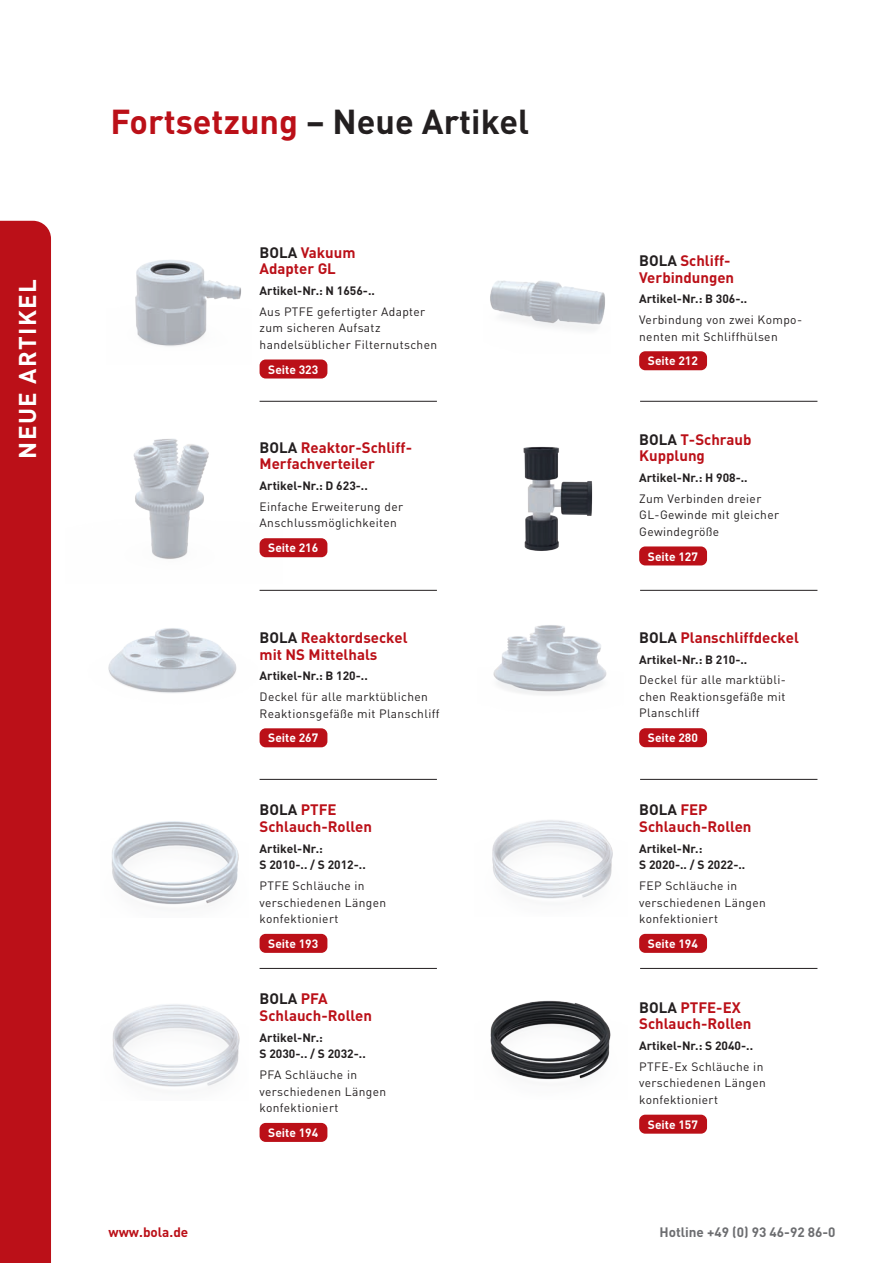
<style>
.page{position:relative;width:893px;height:1263px;background:#fff}
.page>*{position:absolute;margin:0;border:0;box-sizing:border-box;transform-origin:0 0}
.t1{font:700 34.2px "DIN Pro";color:#231f20}
.t2{font:700 24px "DIN Pro";letter-spacing:.06em;color:#fff}
.t3{font:700 15px/16.6px "DIN Pro";color:#bb1018}
.t4{font:700 13.5px "DIN Pro";color:#6c6d70}
.t5{font:700 13.5px "DIN Pro";color:#bb1018}
.t6{font:12px/16.5px "DIN Pro";letter-spacing:.03em;color:#231f20}
.t7{font:700 12px/16.5px "DIN Pro";color:#231f20}
.t8{font:700 12px "DIN Pro";color:#fff}
.s1{color:#bb1018}
.s2{color:#231f20}
</style>
<div class="page">
<div style="left:0;top:221px;width:51px;height:1042px;background:#bb1018"></div>
<div style="left:260px;top:359px;width:67px;height:19px;background:#bb1018;border-radius:6px"></div>
<div style="left:639px;top:351px;width:68px;height:19px;background:#bb1018;border-radius:6px"></div>
<div style="left:260px;top:538px;width:67px;height:19px;background:#bb1018;border-radius:6px"></div>
<div style="left:639px;top:546px;width:68px;height:19px;background:#bb1018;border-radius:6px"></div>
<div style="left:260px;top:728px;width:67px;height:19px;background:#bb1018;border-radius:6px"></div>
<div style="left:639px;top:728px;width:68px;height:19px;background:#bb1018;border-radius:6px"></div>
<div style="left:260px;top:934px;width:67px;height:19px;background:#bb1018;border-radius:6px"></div>
<div style="left:639px;top:934px;width:68px;height:19px;background:#bb1018;border-radius:6px"></div>
<div style="left:260px;top:1123px;width:67px;height:19px;background:#bb1018;border-radius:6px"></div>
<div style="left:639px;top:1115px;width:68px;height:19px;background:#bb1018;border-radius:6px"></div>
<img style="left:133px;top:439px;width:149px;height:120px">
<img style="left:108px;top:589px;width:157px;height:104px">
<img style="left:493px;top:625px;width:114px;height:70px">
<img style="left:490px;top:280px;width:115px;height:50px">
<img style="left:112px;top:821px;width:127px;height:84px">
<img style="left:492px;top:820px;width:121px;height:79px">
<img style="left:112px;top:1004px;width:128px;height:83px">
<img style="left:490px;top:1000px;width:121px;height:80px">
<img style="left:523px;top:446px;width:129px;height:120px">
<hr style="left:260px;top:401px;width:177px;height:1px;background:#231f20">
<hr style="left:640px;top:401px;width:177px;height:1px;background:#231f20">
<hr style="left:260px;top:590px;width:177px;height:1px;background:#231f20">
<hr style="left:640px;top:590px;width:177px;height:1px;background:#231f20">
<hr style="left:260px;top:779px;width:177px;height:1px;background:#231f20">
<hr style="left:640px;top:779px;width:177px;height:1px;background:#231f20">
<hr style="left:260px;top:968px;width:177px;height:1px;background:#231f20">
<hr style="left:640px;top:968px;width:177px;height:1px;background:#231f20">
<img style="left:135px;top:260px;width:106px;height:87px">
<h2 class="t2" style="left:11px;top:459px;width:181px;rotate:-90deg">NEUE ARTIKEL</h2>
<h1 class="t1" style="left:111px;top:98px;width:420px"><span class="s1">Fortsetzung</span> – Neue Artikel</h1>
<p class="t3" style="left:260px;top:243px;width:98px"><span class="s2">BOLA</span> Vakuum<br>Adapter GL</p>
<p class="t7" style="left:260px;top:282px;width:117px">Artikel-Nr.: N 1656-..</p>
<p class="t6" style="left:260px;top:303px;width:179px">Aus PTFE gefertigter Adapter zum sicheren Aufsatz handelsüblicher Filternutschen</p>
<p class="t8" style="left:268px;top:361px;width:52px">Seite 323</p>
<p class="t3" style="left:260px;top:438px;width:154px"><span class="s2">BOLA</span> Reaktor-Schliff-<br>Merfachverteiler</p>
<p class="t7" style="left:260px;top:477px;width:110px">Artikel-Nr.: D 623-..</p>
<p class="t6" style="left:260px;top:498px;width:145px">Einfache Erweiterung der<br>Anschlussmöglichkeiten</p>
<p class="t8" style="left:268px;top:540px;width:52px">Seite 216</p>
<p class="t3" style="left:260px;top:628px;width:150px"><span class="s2">BOLA</span> Reaktordseckel mit NS Mittelhals</p>
<p class="t7" style="left:260px;top:667px;width:110px">Artikel-Nr.: B 120-..</p>
<p class="t6" style="left:260px;top:688px;width:182px">Deckel für alle marktüblichen<br>Reaktionsgefäße mit Planschliff</p>
<p class="t8" style="left:268px;top:730px;width:52px">Seite 267</p>
<p class="t3" style="left:260px;top:801px;width:114px"><span class="s2">BOLA</span> PTFE<br>Schlauch-Rollen</p>
<p class="t7" style="left:260px;top:840px;width:108px">Artikel-Nr.:<br>S 2010-.. / S 2012-..</p>
<p class="t6" style="left:260px;top:877px;width:128px">PTFE Schläuche in verschiedenen Längen konfektioniert</p>
<p class="t8" style="left:268px;top:935px;width:52px">Seite 193</p>
<p class="t3" style="left:260px;top:990px;width:114px"><span class="s2">BOLA</span> PFA<br>Schlauch-Rollen</p>
<p class="t7" style="left:260px;top:1029px;width:108px">Artikel-Nr.:<br>S 2030-.. / S 2032-..</p>
<p class="t6" style="left:260px;top:1066px;width:128px">PFA Schläuche in verschiedenen Längen konfektioniert</p>
<p class="t8" style="left:268px;top:1124px;width:52px">Seite 194</p>
<p class="t3" style="left:639px;top:251px;width:97px"><span class="s2">BOLA</span> Schliff-<br>Verbindungen</p>
<p class="t7" style="left:639px;top:290px;width:110px">Artikel-Nr.: B 306-..</p>
<p class="t6" style="left:639px;top:311px;width:164px">Verbindung von zwei Kompo&shy;nenten mit Schliffhülsen</p>
<p class="t8" style="left:648px;top:353px;width:52px">Seite 212</p>
<p class="t3" style="left:639px;top:430px;width:114px"><span class="s2">BOLA</span> T-Schraub<br>Kupplung</p>
<p class="t7" style="left:639px;top:469px;width:110px">Artikel-Nr.: H 908-..</p>
<p class="t6" style="left:639px;top:490px;width:141px">Zum Verbinden dreier<br>GL-Gewinde mit gleicher<br>Gewindegröße</p>
<p class="t8" style="left:648px;top:548px;width:52px">Seite 127</p>
<p class="t3" style="left:639px;top:629px;width:161px"><span class="s2">BOLA</span> Planschliffdeckel</p>
<p class="t7" style="left:639px;top:651px;width:110px">Artikel-Nr.: B 210-..</p>
<p class="t6" style="left:639px;top:671px;width:148px;text-align:justify">Deckel für alle marktübli&shy;chen Reaktionsgefäße mit Planschliff</p>
<p class="t8" style="left:648px;top:730px;width:52px">Seite 280</p>
<p class="t3" style="left:639px;top:801px;width:114px"><span class="s2">BOLA</span> FEP<br>Schlauch-Rollen</p>
<p class="t7" style="left:639px;top:840px;width:108px">Artikel-Nr.:<br>S 2020-.. / S 2022-..</p>
<p class="t6" style="left:639px;top:877px;width:128px">FEP Schläuche in verschiedenen Längen konfektioniert</p>
<p class="t8" style="left:648px;top:935px;width:52px">Seite 194</p>
<p class="t3" style="left:639px;top:998px;width:114px"><span class="s2">BOLA</span> PTFE-EX<br>Schlauch-Rollen</p>
<p class="t7" style="left:639px;top:1037px;width:115px">Artikel-Nr.: S 2040-..</p>
<p class="t6" style="left:639px;top:1058px;width:128px">PTFE-Ex Schläuche in verschiedenen Längen konfektioniert</p>
<p class="t8" style="left:648px;top:1116px;width:52px">Seite 157</p>
<p class="t5" style="left:108px;top:1222px;width:81px">www.bola.de</p>
<p class="t4" style="left:659px;top:1222px;width:178px">Hotline +49 (0) 93 46-92 86-0</p>
</div>
